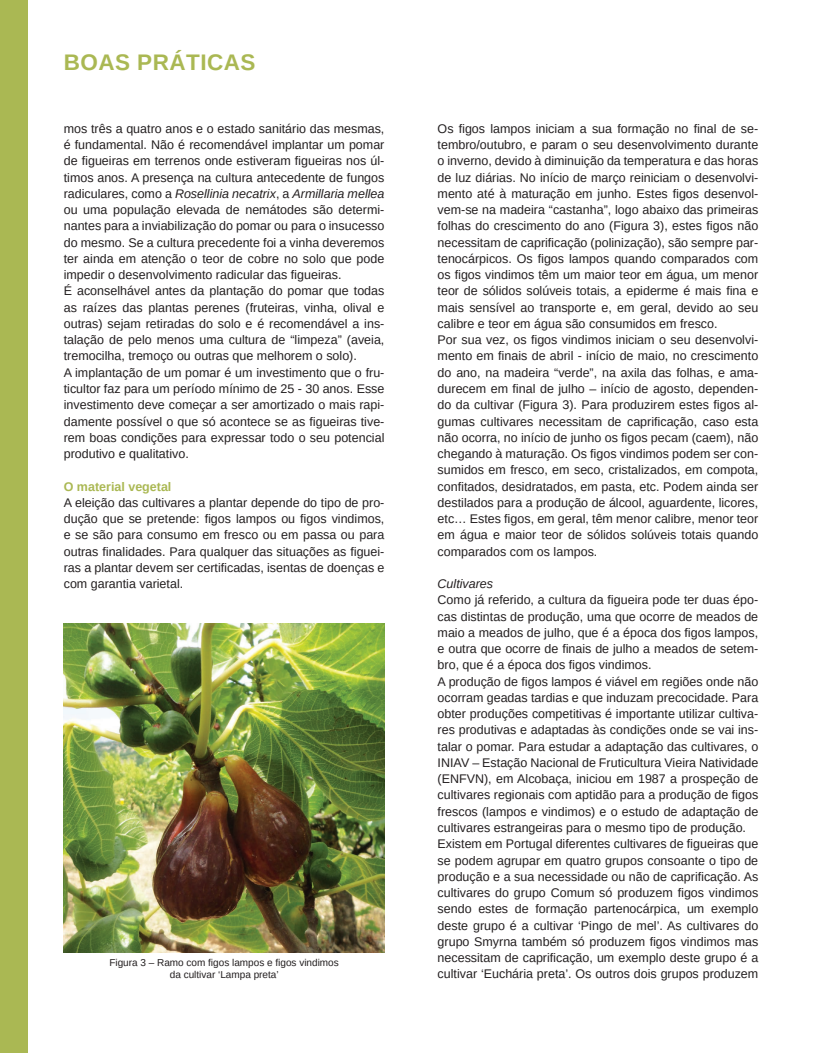
<style>
.page{position:relative;width:815px;height:1053px;background:#fff}
.page>*{position:absolute;margin:0;border:0;box-sizing:border-box;transform-origin:0 0}
.t1{font:700 22.5px "Arimo";letter-spacing:.02em;color:#aab853}
.t2{font:12.5px/16.2px "Arimo";color:#231f20}
.t3{font:700 12.5px "Arimo";color:#aab853}
.t4{font:italic 12.5px "Arimo";color:#231f20}
.t5{font:10px/12px "Arimo";color:#231f20;text-align:center}
.s1{font-style:italic}
</style>
<div class="page">
<div style="left:0;top:0;width:28px;height:1052px;background:#aab853"></div>
<img style="left:64px;top:623px;width:320px;height:329px">
<h1 class="t1" style="left:64px;top:46px;width:191px">boas práticas</h1>
<p class="t2" style="left:64px;top:120px;width:322px">mos três a quatro anos e o estado sanitário das mesmas, é fundamental. Não é recomendável implantar um pomar de figueiras em terrenos onde estiveram figueiras nos úl&shy;timos anos. A presença na cultura antecedente de fungos radiculares, como a <span class="s1">Rosellinia necatrix</span>, a <span class="s1">Armillaria mellea </span>ou uma população elevada de nemátodes são determi&shy;nantes para a inviabilização do pomar ou para o insucesso do mesmo. Se a cultura precedente foi a vinha deveremos ter ainda em atenção o teor de cobre no solo que pode impedir o desenvolvimento radicular das figueiras.<br>É aconselhável antes da plantação do pomar que todas as raízes das plantas perenes (fruteiras, vinha, olival e outras) sejam retiradas do solo e é recomendável a ins&shy;talação de pelo menos uma cultura de “limpeza” (aveia, tremocilha, tremoço ou outras que melhorem o solo).<br>A implantação de um pomar é um investimento que o fru&shy;ticultor faz para um período mínimo de 25 - 30 anos. Esse investimento deve começar a ser amortizado o mais rapi&shy;damente possível o que só acontece se as figueiras tive&shy;rem boas condições para expressar todo o seu potencial produtivo e qualitativo.</p>
<p class="t3" style="left:64px;top:477px;width:109px">O material vegetal</p>
<p class="t2" style="left:64px;top:494px;width:322px;text-align:justify">A eleição das cultivares a plantar depende do tipo de pro&shy;dução que se pretende: figos lampos ou figos vindimos, e se são para consumo em fresco ou em passa ou para outras finalidades. Para qualquer das situações as figuei&shy;ras a plantar devem ser certificadas, isentas de doenças e com garantia varietal.</p>
<p class="t5" style="left:109px;top:956px;width:231px">Figura 3 – Ramo com figos lampos e figos vindimos da cultivar ‘Lampa preta’</p>
<p class="t2" style="left:438px;top:120px;width:322px">Os figos lampos iniciam a sua formação no final de se&shy;tembro/outubro, e param o seu desenvolvimento durante o inverno, devido à diminuição da temperatura e das horas de luz diárias. No início de março reiniciam o desenvolvi&shy;mento até à maturação em junho. Estes figos desenvol&shy;vem-se na madeira “castanha”, logo abaixo das primeiras folhas do crescimento do ano (Figura 3), estes figos não necessitam de caprificação (polinização), são sempre par&shy;tenocárpicos. Os figos lampos quando comparados com os figos vindimos têm um maior teor em água, um menor teor de sólidos solúveis totais, a epiderme é mais fina e mais sensível ao transporte e, em geral, devido ao seu calibre e teor em água são consumidos em fresco.<br>Por sua vez, os figos vindimos iniciam o seu desenvolvi&shy;mento em finais de abril - início de maio, no crescimento do ano, na madeira “verde”, na axila das folhas, e ama&shy;durecem em final de julho – início de agosto, dependen&shy;do da cultivar (Figura 3). Para produzirem estes figos al&shy;gumas cultivares necessitam de caprificação, caso esta não ocorra, no início de junho os figos pecam (caem), não chegando à maturação. Os figos vindimos podem ser con&shy;sumidos em fresco, em seco, cristalizados, em compota, confitados, desidratados, em pasta, etc. Podem ainda ser destilados para a produção de álcool, aguardente, licores, etc… Estes figos, em geral, têm menor calibre, menor teor em água e maior teor de sólidos solúveis totais quando comparados com os lampos.</p>
<p class="t4" style="left:438px;top:575px;width:57px">Cultivares</p>
<p class="t2" style="left:438px;top:592px;width:322px">Como já referido, a cultura da figueira pode ter duas épo&shy;cas distintas de produção, uma que ocorre de meados de maio a meados de julho, que é a época dos figos lampos, e outra que ocorre de finais de julho a meados de setem&shy;bro, que é a época dos figos vindimos.<br>A produção de figos lampos é viável em regiões onde não ocorram geadas tardias e que induzam precocidade. Para obter produções competitivas é importante utilizar cultiva&shy;res produtivas e adaptadas às condições onde se vai ins&shy;talar o pomar. Para estudar a adaptação das cultivares, o INIAV – Estação Nacional de Fruticultura Vieira Natividade (ENFVN), em Alcobaça, iniciou em 1987 a prospeção de cultivares regionais com aptidão para a produção de figos frescos (lampos e vindimos) e o estudo de adaptação de cultivares estrangeiras para o mesmo tipo de produção.<br>Existem em Portugal diferentes cultivares de figueiras que se podem agrupar em quatro grupos consoante o tipo de produção e a sua necessidade ou não de caprificação. As cultivares do grupo Comum só produzem figos vindimos sendo estes de formação partenocárpica, um exemplo deste grupo é a cultivar ‘Pingo de mel’. As cultivares do grupo Smyrna também só produzem figos vindimos mas necessitam de caprificação, um exemplo deste grupo é a cultivar ‘Euchária preta’. Os outros dois grupos produzem</p>
</div>
